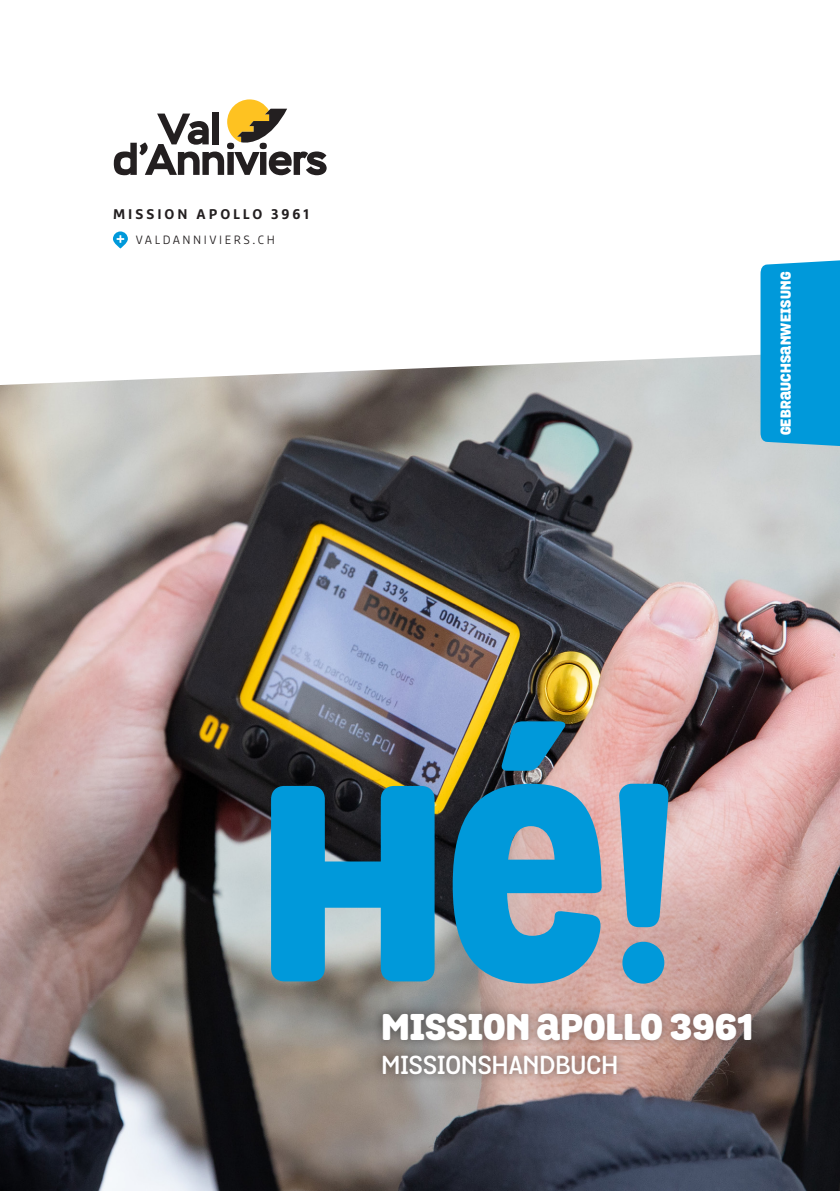
<style>
.page{position:relative;width:840px;height:1191px;background:#fff}
.page>*{position:absolute;margin:0;border:0;box-sizing:border-box;transform-origin:0 0}
.t1{font:900 270px "Grota Rounded";color:#0099da}
.t2{font:900 36px "Grota Rounded";letter-spacing:.005em;color:#fff}
.t3{font:700 25.2px "Grota Rounded";letter-spacing:.005em;color:#fff}
.t4{font:900 14px "Grota Rounded";letter-spacing:.02em;color:#fff}
.t5{font:700 14px "Marselis OT";letter-spacing:.21em;color:#231f20}
.t6{font:300 12px "Marselis OT";letter-spacing:.21em;color:#231f20}
</style>
<div class="page">
<img style="left:0;top:385px;width:839px;height:806px">
<div style="left:372px;top:1003px;width:388px;height:80px;background:#231f20;opacity:.4"></div>
<svg style="left:3px;top:155px;width:757px;height:230px"></svg>
<svg style="left:113px;top:231px;width:15px;height:17px"></svg>
<svg style="left:116px;top:235px;width:8px;height:8px"></svg>
<div style="left:760px;top:260px;width:79px;height:189px;background:#0099da"></div>
<svg style="left:114px;top:99px;width:212px;height:76px"></svg>
<p class="t5" style="left:113px;top:206px;width:197px">MISSION APOLLO 3961</p>
<p class="t6" style="left:136px;top:233px;width:140px">VALDANNIVIERS.CH</p>
<p class="t4" style="left:774px;top:435px;width:165px;rotate:-90deg">GEBRaUCHSaNWEISUNG</p>
<p class="t1" style="left:259px;top:669px;width:422px">Hé!</p>
<p class="t2" style="left:381px;top:998px;width:373px">MISSION aPOLLO 3961</p>
<p class="t3" style="left:381px;top:1045px;width:238px">MISSIONSHANDBUCH</p>
</div>
